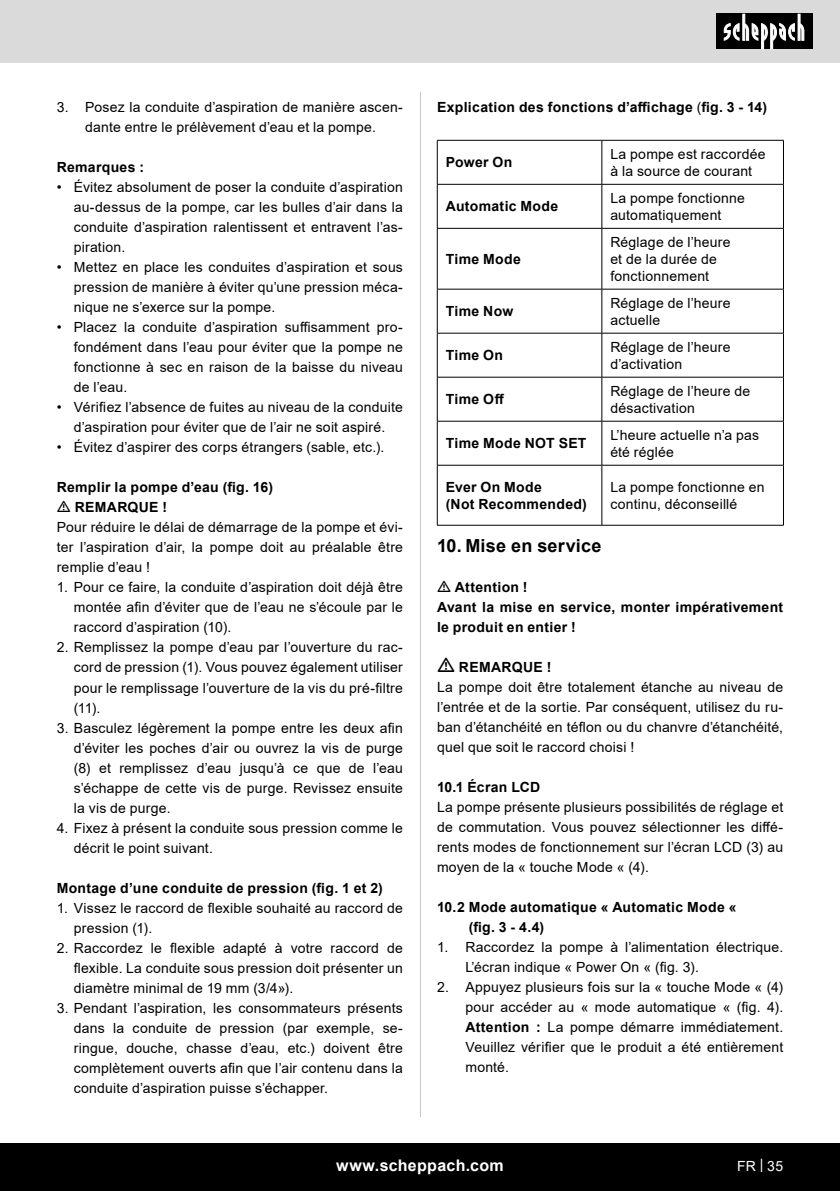
<style>
.page{position:relative;width:840px;height:1191px;background:#fff}
.page>*{position:absolute;margin:0;border:0;box-sizing:border-box;transform-origin:0 0}
.t1{font:700 18px "Arial";letter-spacing:.01em;color:#000}
.t2{font:700 16px "Arial";letter-spacing:.02em;color:#fff}
.t3{font:14px/20px "Arial";letter-spacing:.015em;color:#000;text-align:justify}
.t4{font:700 14px/20px "Arial";letter-spacing:.02em;color:#000}
.t5{font:14px "Arial";color:#fff}
.s1{font-weight:400}
.s2{font-weight:700}
</style>
<div class="page">
<div style="left:0;top:0;width:839px;height:63px;background:#dadada"></div>
<div style="left:0;top:1143px;width:839px;height:48px;background:#000"></div>
<div style="left:716px;top:14px;width:96px;height:35px;background:#000"></div>
<svg style="left:723px;top:14px;width:81px;height:35px"></svg>
<hr style="left:420px;top:92px;width:1px;height:1025px;background:#c5c5c5">
<hr style="left:437px;top:140px;width:164px;height:1px;background:#000">
<hr style="left:436px;top:141px;width:1px;height:43px;background:#000">
<hr style="left:601px;top:140px;width:182px;height:1px;background:#000">
<hr style="left:601px;top:141px;width:1px;height:43px;background:#000">
<hr style="left:782px;top:141px;width:1px;height:43px;background:#000">
<hr style="left:437px;top:184px;width:164px;height:1px;background:#000">
<hr style="left:436px;top:185px;width:1px;height:43px;background:#000">
<hr style="left:601px;top:184px;width:182px;height:1px;background:#000">
<hr style="left:601px;top:185px;width:1px;height:43px;background:#000">
<hr style="left:782px;top:185px;width:1px;height:43px;background:#000">
<hr style="left:437px;top:228px;width:164px;height:1px;background:#000">
<hr style="left:436px;top:229px;width:1px;height:60px;background:#000">
<hr style="left:601px;top:228px;width:182px;height:1px;background:#000">
<hr style="left:601px;top:229px;width:1px;height:60px;background:#000">
<hr style="left:782px;top:229px;width:1px;height:60px;background:#000">
<hr style="left:437px;top:289px;width:164px;height:1px;background:#000">
<hr style="left:436px;top:289px;width:1px;height:44px;background:#000">
<hr style="left:601px;top:289px;width:182px;height:1px;background:#000">
<hr style="left:601px;top:289px;width:1px;height:44px;background:#000">
<hr style="left:782px;top:289px;width:1px;height:44px;background:#000">
<hr style="left:437px;top:333px;width:164px;height:1px;background:#000">
<hr style="left:436px;top:333px;width:1px;height:44px;background:#000">
<hr style="left:601px;top:333px;width:182px;height:1px;background:#000">
<hr style="left:601px;top:333px;width:1px;height:44px;background:#000">
<hr style="left:782px;top:333px;width:1px;height:44px;background:#000">
<hr style="left:437px;top:377px;width:164px;height:1px;background:#000">
<hr style="left:436px;top:377px;width:1px;height:44px;background:#000">
<hr style="left:601px;top:377px;width:182px;height:1px;background:#000">
<hr style="left:601px;top:377px;width:1px;height:44px;background:#000">
<hr style="left:782px;top:377px;width:1px;height:44px;background:#000">
<hr style="left:437px;top:421px;width:164px;height:1px;background:#000">
<hr style="left:436px;top:421px;width:1px;height:44px;background:#000">
<hr style="left:601px;top:421px;width:182px;height:1px;background:#000">
<hr style="left:601px;top:421px;width:1px;height:44px;background:#000">
<hr style="left:782px;top:421px;width:1px;height:44px;background:#000">
<hr style="left:437px;top:465px;width:164px;height:1px;background:#000">
<hr style="left:436px;top:465px;width:1px;height:60px;background:#000">
<hr style="left:601px;top:465px;width:182px;height:1px;background:#000">
<hr style="left:601px;top:465px;width:1px;height:60px;background:#000">
<hr style="left:782px;top:465px;width:1px;height:60px;background:#000">
<hr style="left:437px;top:525px;width:164px;height:1px;background:#000">
<hr style="left:601px;top:525px;width:182px;height:1px;background:#000">
<p class="t3" style="left:57px;top:97px;width:347px;text-align:center">3. Posez la conduite d’aspiration de manière ascen&shy;dante entre le prélèvement d’eau et la pompe.</p>
<p class="t4" style="left:57px;top:157px;width:89px">Remarques :</p>
<p class="t3" style="left:74px;top:177px;width:330px;text-indent:-17px">• Évitez absolument de poser la conduite d’aspiration au-dessus de la pompe, car les bulles d’air dans la conduite d’aspiration ralentissent et entravent l’as&shy;piration.</p>
<p class="t3" style="left:74px;top:257px;width:330px;text-indent:-17px">• Mettez en place les conduites d’aspiration et sous pression de manière à éviter qu’une pression méca&shy;nique ne s’exerce sur la pompe.</p>
<p class="t3" style="left:74px;top:317px;width:330px;text-indent:-17px">• Placez la conduite d’aspiration suffisamment pro&shy;fondément dans l’eau pour éviter que la pompe ne fonctionne à sec en raison de la baisse du niveau de l’eau.</p>
<p class="t3" style="left:57px;top:397px;width:347px;text-align:center">• Vérifiez l’absence de fuites au niveau de la conduite d’aspiration pour éviter que de l’air ne soit aspiré.</p>
<p class="t3" style="left:57px;top:437px;width:329px">• Évitez d’aspirer des corps étrangers (sable, etc.).</p>
<p class="t4" style="left:75px;top:477px;width:200px;text-indent:-18px">Remplir la pompe d’eau (fig. 16)<br>REMARQUE !</p>
<p class="t3" style="left:57px;top:517px;width:347px">Pour réduire le délai de démarrage de la pompe et évi&shy;ter l’aspiration d’air, la pompe doit au préalable être remplie d’eau !</p>
<p class="t3" style="left:74px;top:577px;width:330px;text-indent:-17px">1. Pour ce faire, la conduite d’aspiration doit déjà être montée afin d’éviter que de l’eau ne s’écoule par le raccord d’aspiration (10).</p>
<p class="t3" style="left:74px;top:637px;width:330px;text-indent:-17px">2. Remplissez la pompe d’eau par l’ouverture du rac&shy;cord de pression (1). Vous pouvez également utiliser pour le remplissage l’ouverture de la vis du pré-filtre (11).</p>
<p class="t3" style="left:74px;top:717px;width:330px;text-indent:-17px">3. Basculez légèrement la pompe entre les deux afin d’éviter les poches d’air ou ouvrez la vis de purge (8) et remplissez d’eau jusqu’à ce que de l’eau s’échappe de cette vis de purge. Revissez ensuite la vis de purge.</p>
<p class="t3" style="left:74px;top:817px;width:330px;text-indent:-17px">4. Fixez à présent la conduite sous pression comme le décrit le point suivant.</p>
<p class="t4" style="left:57px;top:878px;width:327px">Montage d’une conduite de pression (fig. 1 et 2)</p>
<p class="t3" style="left:74px;top:897px;width:330px;text-indent:-17px">1. Vissez le raccord de flexible souhaité au raccord de pression (1).</p>
<p class="t3" style="left:74px;top:937px;width:330px;text-indent:-17px">2. Raccordez le flexible adapté à votre raccord de flexible. La conduite sous pression doit présenter un diamètre minimal de 19 mm (3/4»).</p>
<p class="t3" style="left:74px;top:997px;width:330px;text-indent:-17px">3. Pendant l’aspiration, les consommateurs présents dans la conduite de pression (par exemple, se&shy;ringue, douche, chasse d’eau, etc.) doivent être complètement ouverts afin que l’air contenu dans la conduite d’aspiration puisse s’échapper.</p>
<p class="t4" style="left:437px;top:97px;width:331px">Explication des fonctions d’affichage <span class="s1">(</span>fig. 3 - 14)</p>
<p class="t4" style="left:445px;top:153px;width:68px">Power On</p>
<p class="t3" style="left:610px;top:146px;width:156px;line-height:16.8px">La pompe est raccordée à la source de courant</p>
<p class="t4" style="left:445px;top:197px;width:114px">Automatic Mode</p>
<p class="t3" style="left:610px;top:190px;width:136px;line-height:16.8px">La pompe fonctionne automatiquement</p>
<p class="t4" style="left:445px;top:249px;width:77px">Time Mode</p>
<p class="t3" style="left:610px;top:234px;width:122px;line-height:16.8px;text-align:left">Réglage de l’heure et de la durée de fonctionnement</p>
<p class="t4" style="left:445px;top:301px;width:69px">Time Now</p>
<p class="t3" style="left:610px;top:294px;width:122px;line-height:16.8px">Réglage de l’heure actuelle</p>
<p class="t4" style="left:445px;top:345px;width:59px">Time On</p>
<p class="t3" style="left:610px;top:338px;width:122px;line-height:16.8px">Réglage de l’heure d’activation</p>
<p class="t4" style="left:445px;top:389px;width:60px">Time Off</p>
<p class="t3" style="left:610px;top:382px;width:141px;line-height:16.8px">Réglage de l’heure de désactivation</p>
<p class="t4" style="left:445px;top:433px;width:142px">Time Mode NOT SET</p>
<p class="t3" style="left:610px;top:426px;width:150px;line-height:16.8px">L’heure actuelle n’a pas été réglée</p>
<p class="t4" style="left:445px;top:479px;width:142px;line-height:16.8px">Ever On Mode<br>(Not Recommended)</p>
<p class="t3" style="left:610px;top:478px;width:155px;line-height:16.8px">La pompe fonctionne en continu, déconseillé</p>
<p class="t1" style="left:437px;top:533px;width:166px">10. Mise en service</p>
<p class="t4" style="left:437px;top:577px;width:347px;text-indent:18px">Attention !<br>Avant la mise en service, monter impérativement le produit en entier !</p>
<p class="t4" style="left:458px;top:657px;width:94px">REMARQUE !</p>
<p class="t3" style="left:437px;top:677px;width:347px">La pompe doit être totalement étanche au niveau de l’entrée et de la sortie. Par conséquent, utilisez du ru&shy;ban d’étanchéité en téflon ou du chanvre d’étanchéité, quel que soit le raccord choisi !</p>
<p class="t4" style="left:437px;top:777px;width:105px">10.1 Écran LCD</p>
<p class="t3" style="left:437px;top:797px;width:347px">La pompe présente plusieurs possibilités de réglage et de commutation. Vous pouvez sélectionner les diffé&shy;rents modes de fonctionnement sur l’écran LCD (3) au moyen de la « touche Mode « (4).</p>
<p class="t4" style="left:468px;top:897px;width:269px;text-indent:-32px">10.2 Mode automatique « Automatic Mode « (fig. 3 - 4.4)</p>
<p class="t3" style="left:465px;top:937px;width:319px;text-indent:-28px">1. Raccordez la pompe à l’alimentation électrique.<br>L’écran indique « Power On « (fig. 3).</p>
<p class="t3" style="left:465px;top:977px;width:319px;text-indent:-28px">2. Appuyez plusieurs fois sur la « touche Mode « (4) pour accéder au « mode automatique « (fig. 4).<br><span class="s2">Attention :</span> La pompe démarre immédiatement.<br>Veuillez vérifier que le produit a été entièrement monté.</p>
<p class="t2" style="left:336px;top:1154px;width:169px">www.scheppach.com</p>
<p class="t5" style="left:736px;top:1156px;width:48px">FR | 35</p>
</div>
